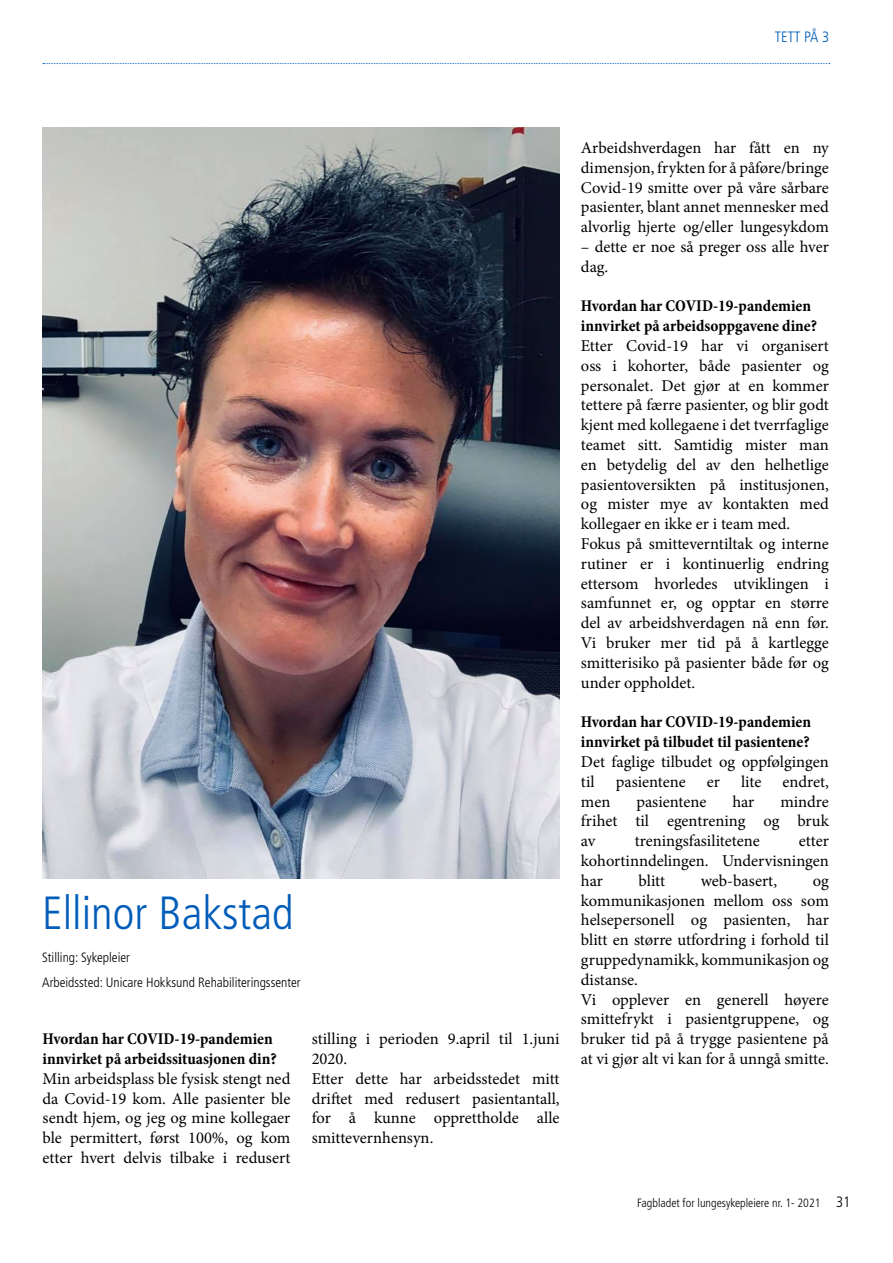
<style>
.page{position:relative;width:893px;height:1263px;background:#fff}
.page>*{position:absolute;margin:0;border:0;box-sizing:border-box;transform-origin:0 0}
.t1{font:300 condensed 46.5px "Frutiger LT Std";color:#005cb9}
.t2{font:16.5px/19.8px "Minion Pro";color:#000}
.t3{font:700 condensed 16.5px/19.8px "Minion Pro";color:#000}
.t4{font:300 condensed 15px "Frutiger LT Std";color:#005cb9}
.t5{font:300 condensed 13.5px/24.8px "Frutiger LT Std";color:#000}
.t6{font:300 condensed 12px "Frutiger LT Std";color:#000}
.s1{font-size:15px}
</style>
<div class="page">
<svg style="left:43px;top:63px;width:787px;height:1px"></svg>
<img style="left:42px;top:128px;width:518px;height:750px">
<p class="t4" style="left:775px;top:28px;width:56px">TETT PÅ 3</p>
<h1 class="t1" style="left:42px;top:886px;width:253px">Ellinor Bakstad</h1>
<p class="t5" style="left:42px;top:945px;width:260px">Stilling: Sykepleier<br>Arbeidssted: Unicare Hokksund Rehabiliteringssenter</p>
<p class="t3" style="left:43px;top:1029px;width:236px">Hvordan har COVID-19-pandemien innvirket på arbeidssituasjonen din?</p>
<p class="t2" style="left:43px;top:1069px;width:249px;text-align:justify">Min arbeidsplass ble fysisk stengt ned da Covid-19 kom. Alle pasienter ble sendt hjem, og jeg og mine kollegaer ble permittert, først 100%, og kom etter hvert delvis tilbake i redusert</p>
<p class="t2" style="left:312px;top:1029px;width:249px">stilling i perioden 9.april til 1.juni<br>2020.<br>Etter dette har arbeidsstedet mitt driftet med redusert pasientantall, for å kunne opprettholde alle smittevernhensyn.</p>
<p class="t2" style="left:581px;top:138px;width:249px;text-align:justify">Arbeidshverdagen har fått en ny dimensjon, frykten for å påføre/bringe Covid-19 smitte over på våre sårbare pasienter, blant annet mennesker med alvorlig hjerte og/eller lungesykdom</p>
<p class="t2" style="left:581px;top:237px;width:249px">– dette er noe så preger oss alle hver dag.</p>
<p class="t3" style="left:581px;top:296px;width:238px">Hvordan har COVID-19-pandemien innvirket på arbeidsoppgavene dine?</p>
<p class="t2" style="left:581px;top:336px;width:249px">Etter Covid-19 har vi organisert oss i kohorter, både pasienter og personalet. Det gjør at en kommer tettere på færre pasienter, og blir godt kjent med kollegaene i det tverrfaglige teamet sitt. Samtidig mister man en betydelig del av den helhetlige pasientoversikten på institusjonen, og mister mye av kontakten med kollegaer en ikke er i team med.<br>Fokus på smitteverntiltak og interne rutiner er i kontinuerlig endring ettersom hvorledes utviklingen i samfunnet er, og opptar en større del av arbeidshverdagen nå enn før.<br>Vi bruker mer tid på å kartlegge smitterisiko på pasienter både før og under oppholdet.</p>
<p class="t3" style="left:581px;top:712px;width:232px">Hvordan har COVID-19-pandemien innvirket på tilbudet til pasientene?</p>
<p class="t2" style="left:581px;top:752px;width:249px">Det faglige tilbudet og oppfølgingen til</p>
<p class="t2" style="left:616px;top:772px;width:72px">pasientene</p>
<p class="t2" style="left:707px;top:772px;width:15px">er</p>
<p class="t2" style="left:741px;top:772px;width:22px">lite</p>
<p class="t2" style="left:782px;top:772px;width:48px">endret,</p>
<p class="t2" style="left:581px;top:791px;width:31px">men</p>
<p class="t2" style="left:636px;top:791px;width:72px">pasientene</p>
<p class="t2" style="left:732px;top:791px;width:23px">har</p>
<p class="t2" style="left:581px;top:791px;width:249px;text-align:justify;text-indent:199px">mindre frihet til egentrening og bruk av</p>
<p class="t2" style="left:635px;top:831px;width:127px">treningsfasilitetene</p>
<p class="t2" style="left:581px;top:831px;width:249px;text-align:justify;text-indent:218px">etter kohortinndelingen. Undervisningen har</p>
<p class="t2" style="left:638px;top:871px;width:28px">blitt</p>
<p class="t2" style="left:701px;top:871px;width:78px">web-basert,</p>
<p class="t2" style="left:581px;top:871px;width:249px;text-indent:232px">og kommunikasjonen mellom oss som helsepersonell og pasienten, har blitt en større utfordring i forhold til gruppedynamikk, kommunikasjon og distanse.<br>Vi opplever en generell høyere smittefrykt i pasientgruppene, og bruker tid på å trygge pasientene på at vi gjør alt vi kan for å unngå smitte.</p>
<p class="t6" style="left:637px;top:1196px;width:215px">Fagbladet for lungesykepleiere nr. 1- 2021 <span class="s1">31</span></p>
</div>
